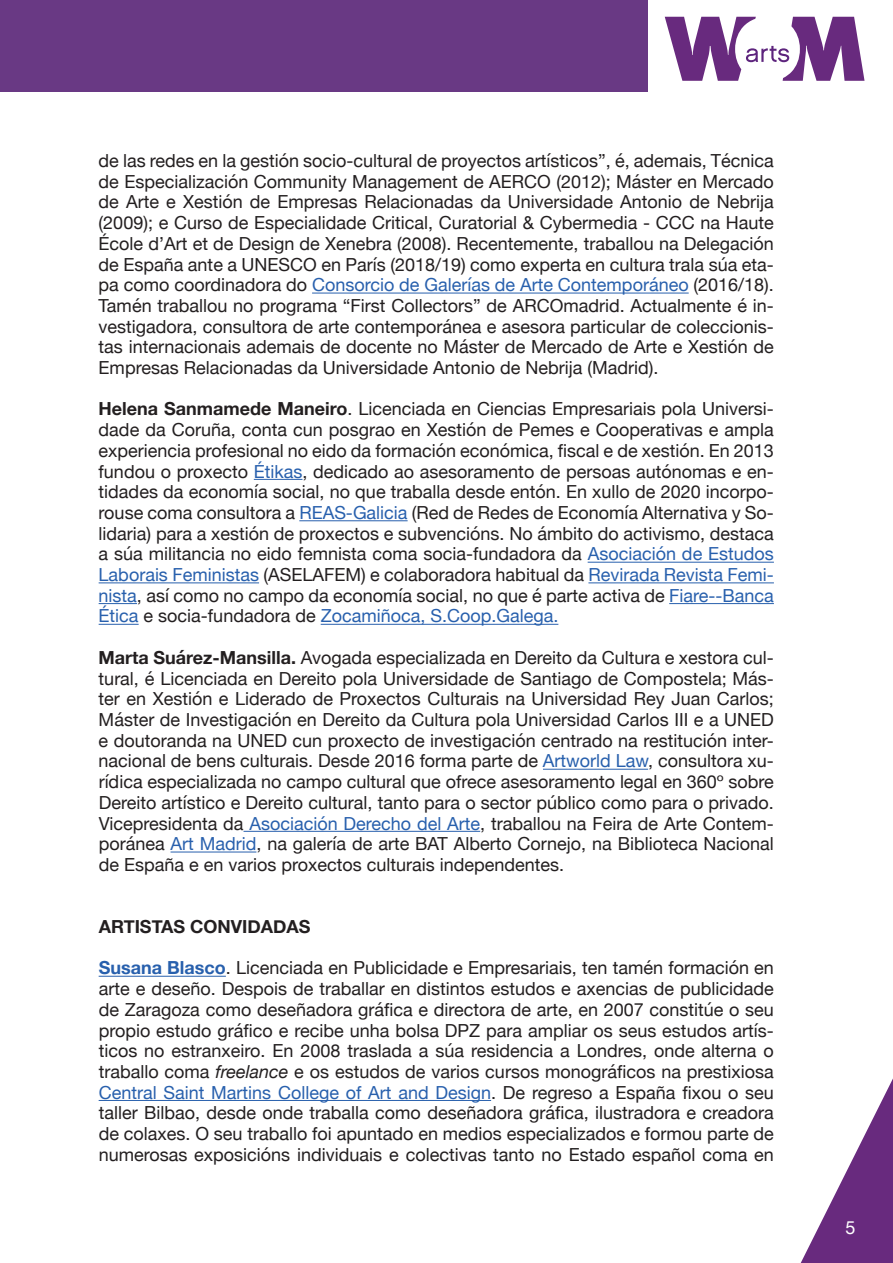
<style>
.page{position:relative;width:893px;height:1263px;background:#fff}
.page>*{position:absolute;margin:0;border:0;box-sizing:border-box;transform-origin:0 0}
.t1{font:18px/20.7px "Helvetica Neue";color:#231f20;text-align:justify}
.t2{font:700 18px "Helvetica Neue";color:#231f20}
.t3{font:18px "Helvetica Neue";color:#fff}
.s1{color:#2860ad}
.s2{font-weight:700}
.s3{font-weight:700;color:#2860ad}
.s4{font-style:italic}
</style>
<div class="page">
<div style="left:0;top:0;width:648px;height:92px;background:#693984"></div>
<svg style="left:665px;top:17px;width:199px;height:64px"></svg>
<svg style="left:800px;top:1078px;width:93px;height:185px"></svg>
<hr style="left:312px;top:293px;width:377px;height:1px;background:#2860ad">
<hr style="left:254px;top:479px;width:48px;height:1px;background:#2860ad">
<hr style="left:299px;top:520px;width:109px;height:1px;background:#2860ad">
<hr style="left:588px;top:562px;width:186px;height:1px;background:#2860ad">
<hr style="left:99px;top:582px;width:160px;height:1px;background:#2860ad">
<hr style="left:588px;top:582px;width:186px;height:1px;background:#2860ad">
<hr style="left:99px;top:603px;width:38px;height:1px;background:#2860ad">
<hr style="left:669px;top:603px;width:105px;height:1px;background:#2860ad">
<hr style="left:99px;top:624px;width:40px;height:1px;background:#2860ad">
<hr style="left:321px;top:624px;width:237px;height:1px;background:#2860ad">
<hr style="left:543px;top:769px;width:105px;height:1px;background:#2860ad">
<hr style="left:244px;top:831px;width:236px;height:1px;background:#2860ad">
<hr style="left:171px;top:851px;width:85px;height:1px;background:#2860ad">
<hr style="left:99px;top:976px;width:127px;height:1px;background:#2860ad">
<hr style="left:99px;top:1100px;width:392px;height:1px;background:#2860ad">
<p class="t1" style="left:99px;top:151px;width:677px">de las redes en la gestión socio-cultural de proyectos artísticos”, é, ademais, Técnica de Especialización Community Management de AERCO (2012); Máster en Mercado de Arte e Xestión de Empresas Relacionadas da Universidade Antonio de Nebrija (2009); e Curso de Especialidade Critical, Curatorial &amp; Cybermedia - CCC na Haute École d’Art et de Design de Xenebra (2008). Recentemente, traballou na Delegación de España ante a UNESCO en París (2018/19) como experta en cultura trala súa eta&shy;pa como coordinadora do <span class="s1">Consorcio de Galerías de Arte Contemporáneo</span> (2016/18).<br>Tamén traballou no programa “First Collectors” de ARCOmadrid. Actualmente é in&shy;vestigadora, consultora de arte contemporánea e asesora particular de coleccionis&shy;tas internacionais ademais de docente no Máster de Mercado de Arte e Xestión de Empresas Relacionadas da Universidade Antonio de Nebrija (Madrid).</p>
<p class="t1" style="left:99px;top:400px;width:677px"><span class="s2">Helena Sanmamede Maneiro</span>. Licenciada en Ciencias Empresariais pola Universi&shy;dade da Coruña, conta cun posgrao en Xestión de Pemes e Cooperativas e ampla experiencia profesional no eido da formación económica, fiscal e de xestión. En 2013 fundou o proxecto <span class="s1">Étikas</span>, dedicado ao asesoramento de persoas autónomas e en&shy;tidades da economía social, no que traballa desde entón. En xullo de 2020 incorpo&shy;rouse coma consultora a <span class="s1">REAS-Galicia</span> (Red de Redes de Economía Alternativa y So&shy;lidaria) para a xestión de proxectos e subvencións. No ámbito do activismo, destaca a súa militancia no eido femnista coma socia-fundadora da <span class="s1">Asociación de Estudos Laborais Feministas</span> (ASELAFEM) e colaboradora habitual da <span class="s1">Revirada Revista Femi&shy;nista</span>, así como no campo da economía social, no que é parte activa de <span class="s1">Fiare--Banca Ética</span> e socia-fundadora de <span class="s1">Zocamiñoca, S.Coop.Galega.</span></p>
<p class="t1" style="left:99px;top:648px;width:677px"><span class="s2">Marta Suárez-Mansilla.</span> Avogada especializada en Dereito da Cultura e xestora cul&shy;tural, é Licenciada en Dereito pola Universidade de Santiago de Compostela; Más&shy;ter en Xestión e Liderado de Proxectos Culturais na Universidad Rey Juan Carlos; Máster de Investigación en Dereito da Cultura pola Universidad Carlos III e a UNED e doutoranda na UNED cun proxecto de investigación centrado na restitución inter&shy;nacional de bens culturais. Desde 2016 forma parte de <span class="s1">Artworld Law</span>, consultora xu&shy;rídica especializada no campo cultural que ofrece asesoramento legal en 360º sobre Dereito artístico e Dereito cultural, tanto para o sector público como para o privado.<br>Vicepresidenta da <span class="s1">Asociación Derecho del Arte</span>, traballou na Feira de Arte Contem&shy;poránea <span class="s1">Art Madrid</span>, na galería de arte BAT Alberto Cornejo, na Biblioteca Nacional de España e en varios proxectos culturais independentes.</p>
<p class="t2" style="left:99px;top:912px;width:213px">ARTISTAS CONVIDADAS</p>
<p class="t1" style="left:99px;top:959px;width:677px"><span class="s3">Susana Blasco</span>. Licenciada en Publicidade e Empresariais, ten tamén formación en arte e deseño. Despois de traballar en distintos estudos e axencias de publicidade de Zaragoza como deseñadora gráfica e directora de arte, en 2007 constitúe o seu propio estudo gráfico e recibe unha bolsa DPZ para ampliar os seus estudos artís&shy;ticos no estranxeiro. En 2008 traslada a súa residencia a Londres, onde alterna o traballo coma <span class="s4">freelance</span> e os estudos de varios cursos monográficos na prestixiosa <span class="s1">Central Saint Martins College of Art and Design</span>. De regreso a España fixou o seu taller Bilbao, desde onde traballa como deseñadora gráfica, ilustradora e creadora de colaxes. O seu traballo foi apuntado en medios especializados e formou parte de numerosas exposicións individuais e colectivas tanto no Estado español coma en</p>
<p class="t3" style="left:845px;top:1214px;width:12px">5</p>
</div>
